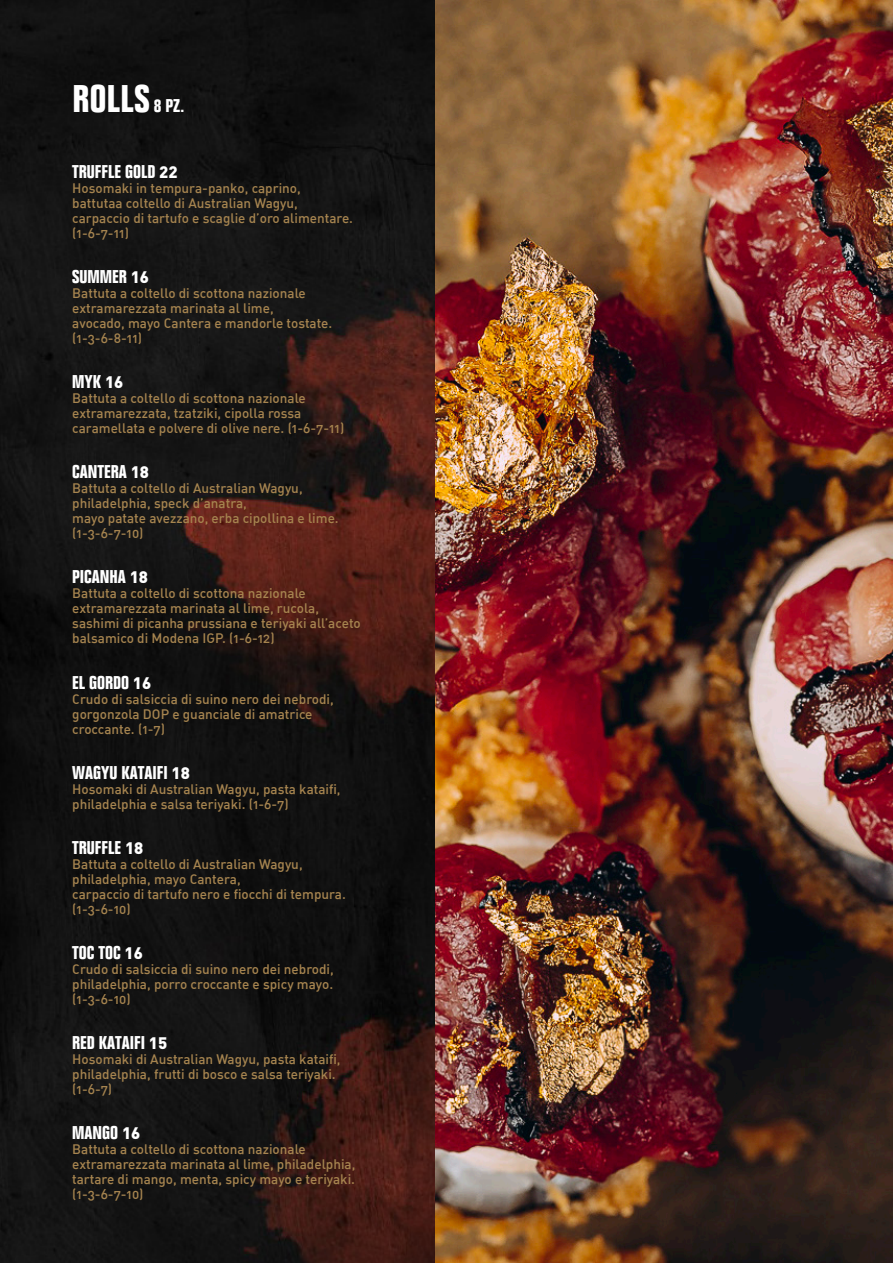
<style>
.page{position:relative;width:893px;height:1263px;background:#fff}
.page>*{position:absolute;margin:0;border:0;box-sizing:border-box;transform-origin:0 0}
.t1{font:700 condensed 37.5px "Folio";letter-spacing:.015em;color:#fff}
.t2{font:700 condensed 18px "Folio";color:#fff}
.t3{font:13.5px/15px "DIN Medium Alternate";color:#a6844f}
.s1{font-size:18px}
.s2{font-family:"DIN";font-weight:900;font-stretch:normal;font-size:16.5px}
</style>
<div class="page">
<img style="left:0;top:0;width:436px;height:1263px">
<img style="left:436px;top:0;width:457px;height:1263px">
<p class="t1" style="left:73px;top:78px;width:113px">ROLLS <span class="s1">8 PZ.</span></p>
<p class="t2" style="left:72px;top:162px;width:107px">TRUFFLE GOLD <span class="s2">22</span></p>
<p class="t3" style="left:72px;top:181px;width:230px">Hosomaki in tempura-panko, caprino,</p>
<p class="t3" style="left:72px;top:196px;width:227px">battutaa coltello di Australian Wagyu,</p>
<p class="t3" style="left:72px;top:211px;width:282px">carpaccio di tartufo e scaglie d’oro alimentare. (1-6-7-11)</p>
<p class="t2" style="left:72px;top:267px;width:78px">SUMMER <span class="s2">16</span></p>
<p class="t3" style="left:72px;top:286px;width:235px">Battuta a coltello di scottona nazionale</p>
<p class="t3" style="left:72px;top:301px;width:203px">extramarezzata marinata al lime,</p>
<p class="t3" style="left:72px;top:316px;width:262px">avocado, mayo Cantera e mandorle tostate.</p>
<p class="t3" style="left:72px;top:331px;width:71px">(1-3-6-8-11)</p>
<p class="t2" style="left:72px;top:372px;width:53px">MYK <span class="s2">16</span></p>
<p class="t3" style="left:72px;top:391px;width:235px">Battuta a coltello di scottona nazionale</p>
<p class="t3" style="left:72px;top:406px;width:231px">extramarezzata, tzatziki, cipolla rossa</p>
<p class="t3" style="left:72px;top:421px;width:274px">caramellata e polvere di olive nere. (1-6-7-11)</p>
<p class="t2" style="left:72px;top:462px;width:78px">CANTERA <span class="s2">18</span></p>
<p class="t3" style="left:72px;top:481px;width:232px">Battuta a coltello di Australian Wagyu,</p>
<p class="t3" style="left:72px;top:496px;width:176px">philadelphia, speck d’anatra,</p>
<p class="t3" style="left:72px;top:511px;width:268px">mayo patate avezzano, erba cipollina e lime. (1-3-6-7-10)</p>
<p class="t2" style="left:72px;top:567px;width:77px">PICANHA <span class="s2">18</span></p>
<p class="t3" style="left:72px;top:586px;width:235px">Battuta a coltello di scottona nazionale</p>
<p class="t3" style="left:72px;top:601px;width:248px">extramarezzata marinata al lime, rucola,</p>
<p class="t3" style="left:72px;top:616px;width:290px">sashimi di picanha prussiana e teriyaki all’aceto balsamico di Modena IGP. (1-6-12)</p>
<p class="t2" style="left:72px;top:672px;width:80px">EL GORDO <span class="s2">16</span></p>
<p class="t3" style="left:72px;top:691px;width:263px">Crudo di salsiccia di suino nero dei nebrodi,</p>
<p class="t3" style="left:72px;top:706px;width:242px">gorgonzola DOP e guanciale di amatrice</p>
<p class="t3" style="left:72px;top:721px;width:94px">croccante. (1-7)</p>
<p class="t2" style="left:72px;top:762px;width:119px">WAGYU KATAIFI <span class="s2">18</span></p>
<p class="t3" style="left:72px;top:781px;width:270px">Hosomaki di Australian Wagyu, pasta kataifi, philadelphia e salsa teriyaki. (1-6-7)</p>
<p class="t2" style="left:72px;top:837px;width:73px">TRUFFLE <span class="s2">18</span></p>
<p class="t3" style="left:72px;top:856px;width:232px">Battuta a coltello di Australian Wagyu,</p>
<p class="t3" style="left:72px;top:871px;width:170px">philadelphia, mayo Cantera,</p>
<p class="t3" style="left:72px;top:886px;width:275px">carpaccio di tartufo nero e fiocchi di tempura. (1-3-6-10)</p>
<p class="t2" style="left:72px;top:942px;width:72px">TOC TOC <span class="s2">16</span></p>
<p class="t3" style="left:72px;top:961px;width:263px">Crudo di salsiccia di suino nero dei nebrodi,</p>
<p class="t3" style="left:72px;top:976px;width:262px">philadelphia, porro croccante e spicy mayo.</p>
<p class="t3" style="left:72px;top:991px;width:60px">(1-3-6-10)</p>
<p class="t2" style="left:72px;top:1032px;width:96px">RED KATAIFI <span class="s2">15</span></p>
<p class="t3" style="left:72px;top:1051px;width:270px">Hosomaki di Australian Wagyu, pasta kataifi, philadelphia, frutti di bosco e salsa teriyaki. (1-6-7)</p>
<p class="t2" style="left:72px;top:1122px;width:70px">MANGO <span class="s2">16</span></p>
<p class="t3" style="left:72px;top:1141px;width:235px">Battuta a coltello di scottona nazionale</p>
<p class="t3" style="left:72px;top:1156px;width:285px">extramarezzata marinata al lime, philadelphia,</p>
<p class="t3" style="left:72px;top:1171px;width:284px">tartare di mango, menta, spicy mayo e teriyaki. (1-3-6-7-10)</p>
</div>
